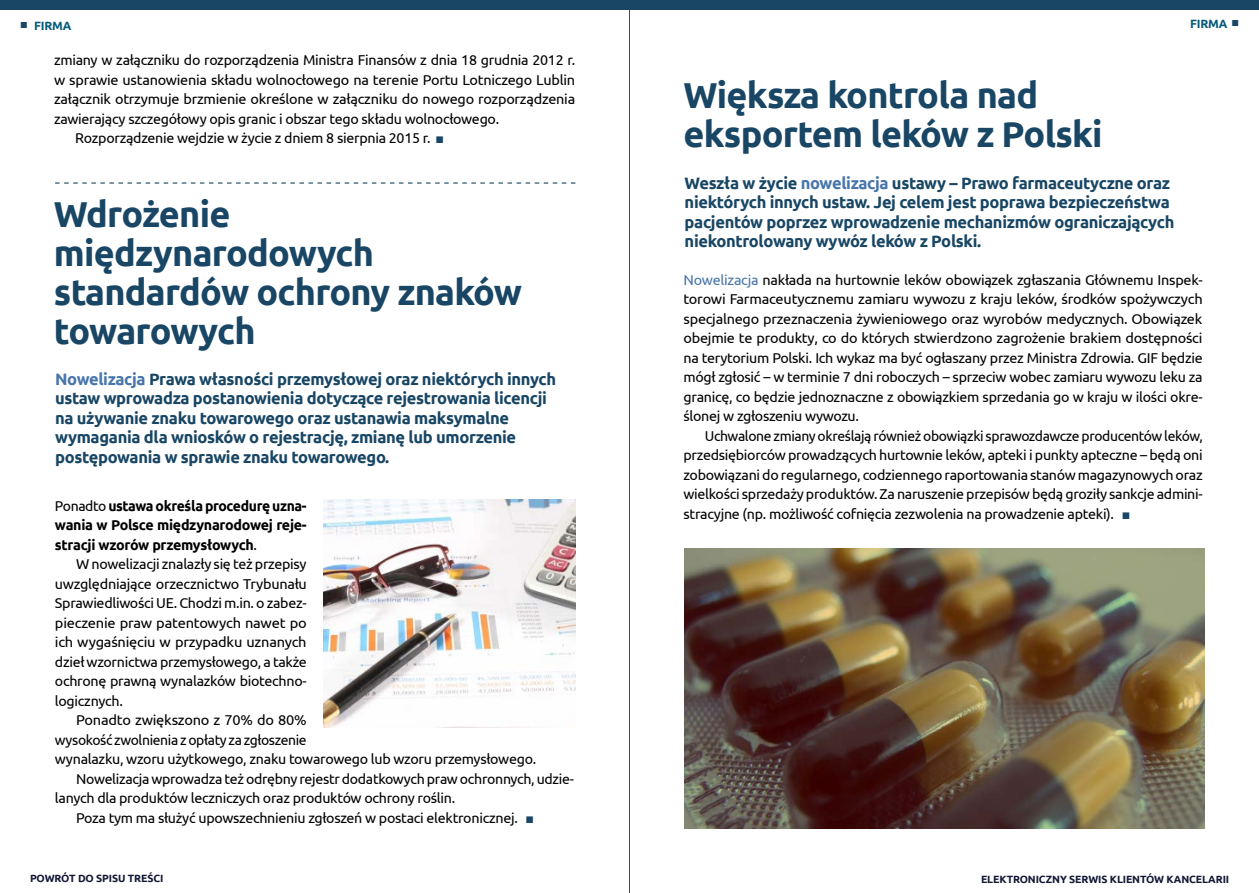
<style>
.page{position:relative;width:1259px;height:893px;background:#fff}
.page>*{position:absolute;margin:0;border:0;box-sizing:border-box;transform-origin:0 0}
.t1{font:700 36px/39px "Ubuntu";letter-spacing:-.02em;color:#184664}
.t2{font:700 16.5px/19.5px "Ubuntu";letter-spacing:-.02em;color:#184664}
.t3{font:14.25px/19.5px "Ubuntu";letter-spacing:-.02em;color:#000;text-align:justify}
.t4{font:700 14.25px/19.5px "Ubuntu";letter-spacing:-.02em;color:#000;text-align:justify}
.t5{font:700 12px "Ubuntu";letter-spacing:-.02em;color:#075a7b}
.t6{font:700 10.5px "Ubuntu";letter-spacing:-.01em;color:#121735}
.s1{font-family:"Proxima Nova";font-weight:300;font-size:10.5px;color:#184664}
.s2{font-family:"Arial Narrow";color:#184664}
.s3{color:#4875ab}
.s4{font-weight:400}
</style>
<div class="page">
<hr style="left:629px;top:0;width:1px;height:893px;background:#48484a">
<div style="left:0;top:0;width:629px;height:10px;background:#184664"></div>
<div style="left:629px;top:0;width:630px;height:10px;background:#184664"></div>
<svg style="left:55px;top:182px;width:520px;height:2px"></svg>
<img style="left:324px;top:499px;width:251px;height:228px">
<img style="left:684px;top:549px;width:521px;height:279px">
<p class="t5" style="left:20px;top:18px;width:53px"><span class="s1">■</span> FIRMA</p>
<p class="t5" style="left:1190px;top:16px;width:50px">FIRMA <span class="s1">■</span></p>
<p class="t3" style="left:54px;top:50px;width:523px">zmiany w załączniku do rozporządzenia Ministra Finansów z dnia 18 grudnia 2012 r.</p>
<p class="t3" style="left:54px;top:69px;width:523px">w sprawie ustanowienia składu wolnocłowego na terenie Portu Lotniczego Lublin</p>
<p class="t3" style="left:54px;top:89px;width:523px">załącznik otrzymuje brzmienie określone w załączniku do nowego rozporządzenia</p>
<p class="t3" style="left:54px;top:108px;width:447px">zawierający szczegółowy opis granic i obszar tego składu wolnocłowego.</p>
<p class="t3" style="left:75px;top:128px;width:371px">Rozporządzenie wejdzie w życie z dniem 8 sierpnia 2015 r. <span class="s2">■</span></p>
<h1 class="t1" style="left:683px;top:75px;width:420px">Większa kontrola nad eksportem leków z Polski</h1>
<h1 class="t1" style="left:54px;top:194px;width:470px">Wdrożenie międzynarodowych standardów ochrony znaków towarowych</h1>
<p class="t2" style="left:55px;top:369px;width:502px"><span class="s3">Nowelizacja</span> Prawa własności przemysłowej oraz niektórych innych ustaw wprowadza postanowienia dotyczące rejestrowania licencji na używanie znaku towarowego oraz ustanawia maksymalne wymagania dla wniosków o rejestrację, zmianę lub umorzenie postępowania w sprawie znaku towarowego.</p>
<p class="t4" style="left:55px;top:495px;width:253px"><span class="s4">Ponadto</span> ustawa określa procedurę uzna&shy;wania w Polsce międzynarodowej reje&shy;stracji wzorów przemysłowych<span class="s4">.</span></p>
<p class="t3" style="left:55px;top:554px;width:253px;text-indent:21px">W nowelizacji znalazły się też przepisy uwzględniające orzecznictwo Trybunału Sprawiedliwości UE. Chodzi m.in. o zabez&shy;pieczenie praw patentowych nawet po ich wygaśnięciu w przypadku uznanych dzieł wzornictwa przemysłowego, a także ochronę prawną wynalazków biotechno&shy;logicznych.</p>
<p class="t3" style="left:76px;top:710px;width:232px">Ponadto zwiększono z 70% do 80%</p>
<p class="t3" style="left:55px;top:729px;width:253px">wysokość zwolnienia z opłaty za zgłoszenie</p>
<p class="t3" style="left:55px;top:749px;width:483px">wynalazku, wzoru użytkowego, znaku towarowego lub wzoru przemysłowego.</p>
<p class="t3" style="left:76px;top:768px;width:499px">Nowelizacja wprowadza też odrębny rejestr dodatkowych praw ochronnych, udzie-</p>
<p class="t3" style="left:55px;top:788px;width:402px">lanych dla produktów leczniczych oraz produktów ochrony roślin.</p>
<p class="t3" style="left:76px;top:807px;width:460px">Poza tym ma służyć upowszechnieniu zgłoszeń w postaci elektronicznej. <span class="s2">■</span></p>
<p class="t2" style="left:684px;top:173px;width:491px">Weszła w życie <span class="s3">nowelizacja</span> ustawy – Prawo farmaceutyczne oraz niektórych innych ustaw. Jej celem jest poprawa bezpieczeństwa pacjentów poprzez wprowadzenie mechanizmów ograniczających niekontrolowany wywóz leków z Polski.</p>
<p class="t3" style="left:683px;top:270px;width:521px"><span class="s3">Nowelizacja</span> nakłada na hurtownie leków obowiązek zgłaszania Głównemu Inspek&shy;torowi Farmaceutycznemu zamiaru wywozu z kraju leków, środków spożywczych specjalnego przeznaczenia żywieniowego oraz wyrobów medycznych. Obowiązek obejmie te produkty, co do których stwierdzono zagrożenie brakiem dostępności na terytorium Polski. Ich wykaz ma być ogłaszany przez Ministra Zdrowia. GIF będzie mógł zgłosić – w terminie 7 dni roboczych – sprzeciw wobec zamiaru wywozu leku za granicę, co będzie jednoznaczne z obowiązkiem sprzedania go w kraju w ilości okre&shy;ślonej w zgłoszeniu wywozu.</p>
<p class="t3" style="left:683px;top:426px;width:521px;text-indent:21px">Uchwalone zmiany określają również obowiązki sprawozdawcze producentów leków, przedsiębiorców prowadzących hurtownie leków, apteki i punkty apteczne – będą oni zobowiązani do regularnego, codziennego raportowania stanów magazynowych oraz wielkości sprzedaży produktów. Za naruszenie przepisów będą groziły sankcje admini&shy;stracyjne (np. możliwość cofnięcia zezwolenia na prowadzenie apteki). <span class="s2">■</span></p>
<p class="t6" style="left:30px;top:872px;width:135px">POWRÓT DO SPISU TREŚCI</p>
<p class="t6" style="left:981px;top:872px;width:250px">ELEKTRONICZNY SERWIS KLIENTÓW KANCELARII</p>
</div>
